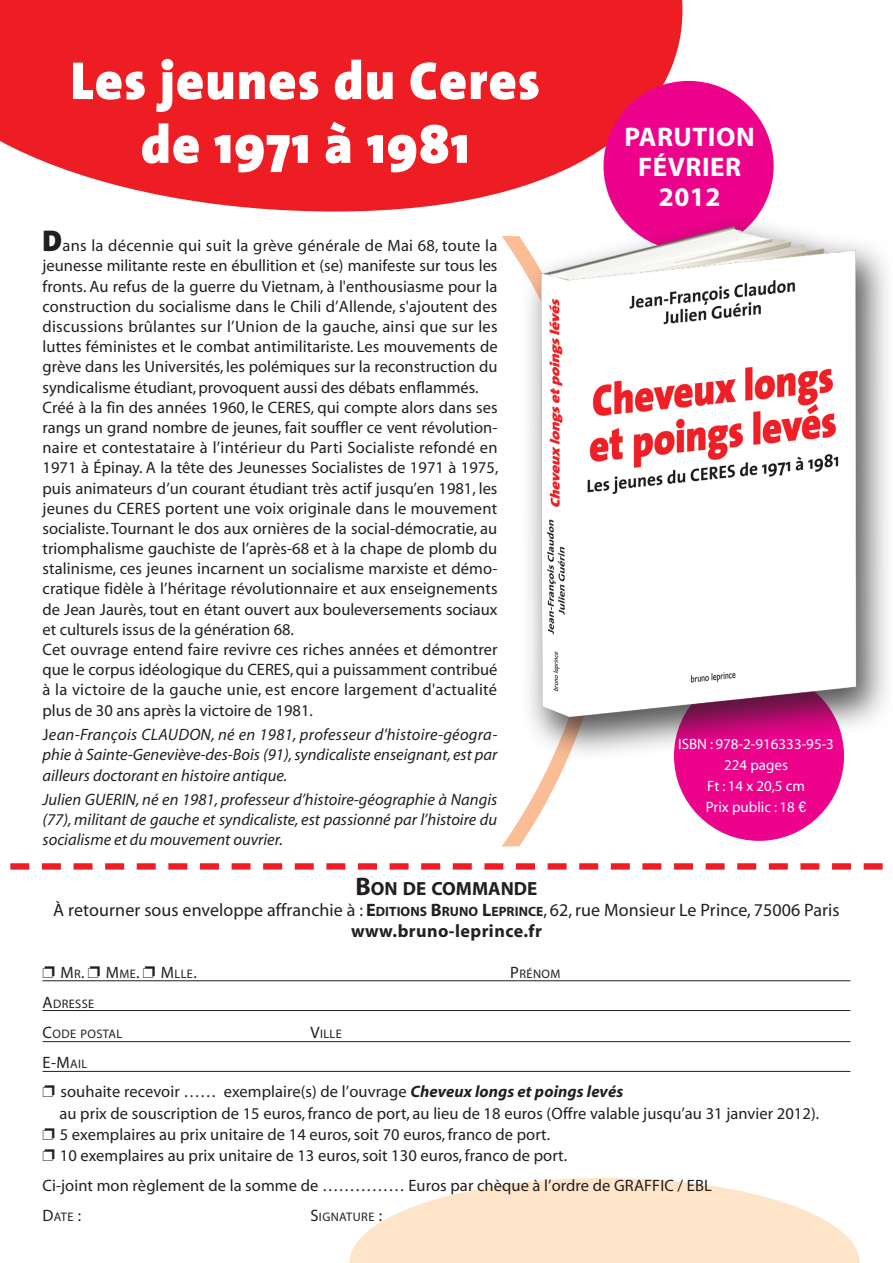
<style>
.page{position:relative;width:893px;height:1263px;background:#fff}
.page>*{position:absolute;margin:0;border:0;box-sizing:border-box;transform-origin:0 0}
.t1{font:900 expanded 675px "Helvetica Neue";color:#fabd96}
.t2{font:900 54px/63.8px "The Sans";letter-spacing:.02em;color:#fff;text-align:center}
.t3{font:700 27px/29.7px "Myriad";letter-spacing:.02em;color:#fff;text-align:center}
.t4{font:700 19.05px "Myriad";color:#231f20}
.t5{font:18px/21px "Myriad";letter-spacing:.005em;color:#231f20;text-align:center}
.t6{font:16.5px/20.2px "Myriad";letter-spacing:.005em;color:#231f20}
.t7{font:italic 16.5px/20.2px "Myriad";color:#231f20;text-align:justify}
.t8{font:16.5px "Myriad";color:#231f20}
.t9{font:15px/21.3px "Myriad";color:#fff;text-align:center}
.t10{font:12.3px "Myriad";letter-spacing:.035em;color:#231f20}
.s1{font-family:"The Sans";font-weight:900;font-size:30px}
.s2{font-style:normal}
.s3{font-family:"Euro Font"}
.s4{font-size:25.5px}
.s5{font-weight:700}
.s6{font-weight:700;font-size:13.5px}
.s7{font-size:12.3px}
.s8{font-size:16.5px}
.s9{font-style:inherit}
.s10{font-weight:700;font-style:italic}
</style>
<div class="page">
<svg style="left:0;top:0;width:682px;height:211px;background:#ef2d33"></svg>
<div style="left:603px;top:81px;width:171px;height:170px;background:#ed028c;border-radius:50%"></div>
<div style="left:674px;top:671px;width:170px;height:170px;background:#ed028c;border-radius:50%"></div>
<svg style="left:349px;top:1178px;width:511px;height:85px"></svg>
<img style="left:505px;top:190px;width:382px;height:593px">
<svg style="left:10px;top:863px;width:873px;height:7px"></svg>
<hr style="left:43px;top:980px;width:807px;height:1px;background:#231f20">
<hr style="left:43px;top:1010px;width:807px;height:1px;background:#231f20">
<hr style="left:43px;top:1041px;width:807px;height:1px;background:#231f20">
<hr style="left:43px;top:1071px;width:807px;height:1px;background:#231f20">
<h2 class="t2" style="left:70px;top:48px;width:471px">Les jeunes du Ceres de 1971 à 1981</h2>
<p class="t6" style="left:43px;top:236px;width:457px"><span class="s1">D</span>ans la décennie qui suit la grève générale de Mai 68, toute la jeunesse militante reste en ébullition et (se) manifeste sur tous les fronts. Au refus de la guerre du Vietnam, à l'enthousiasme pour la construction du socialisme dans le Chili d’Allende, s'ajoutent des discussions brûlantes sur l’Union de la gauche, ainsi que sur les luttes féministes et le combat antimilitariste. Les mouvements de grève dans les Universités, les polémiques sur la reconstruction du syndicalisme étudiant, provoquent aussi des débats enflammés.<br>Créé à la fin des années 1960, le CERES, qui compte alors dans ses rangs un grand nombre de jeunes, fait souffler ce vent révolution&shy;naire et contestataire à l’intérieur du Parti Socialiste refondé en 1971 à Épinay. A la tête des Jeunesses Socialistes de 1971 à 1975, puis animateurs d’un courant étudiant très actif jusqu’en 1981, les jeunes du CERES portent une voix originale dans le mouvement socialiste. Tournant le dos aux ornières de la social-démocratie, au triomphalisme gauchiste de l’après-68 et à la chape de plomb du stalinisme, ces jeunes incarnent un socialisme marxiste et démo&shy;cratique fidèle à l’héritage révolutionnaire et aux enseignements de Jean Jaurès, tout en étant ouvert aux bouleversements sociaux et culturels issus de la génération 68.<br>Cet ouvrage entend faire revivre ces riches années et démontrer que le corpus idéologique du CERES, qui a puissamment contribué à la victoire de la gauche unie, est encore largement d'actualité plus de 30 ans après la victoire de 1981.</p>
<p class="t7" style="left:43px;top:725px;width:456px"><span class="s2">J</span>ean-François CLAUDON, né en 1981, professeur d'histoire-géogra&shy;phie à Sainte-Geneviève-des-Bois (91), syndicaliste enseignant, est par ailleurs doctorant en histoire antique.</p>
<p class="t7" style="left:43px;top:790px;width:456px">Julien GUERIN, né en 1981, professeur d’histoire-géographie à Nangis (77), militant de gauche et syndicaliste, est passionné par l’histoire du socialisme et du mouvement ouvrier.</p>
<h1 class="t1" style="left:483px;top:86px;width:177px">)</h1>
<h3 class="t3" style="left:624px;top:123px;width:132px">PARUTION<br>FÉVRIER<br>2012</h3>
<p class="t9" style="left:678px;top:734px;width:157px">ISBN : 978-2-916333-95-3<br>224 pages<br>Ft : 14 x 20,5 cm<br>Prix public : 18 <span class="s3">e</span></p>
<p class="t4" style="left:355px;top:879px;width:183px"><span class="s4">B</span>ON DE COMMANDE</p>
<p class="t5" style="left:53px;top:900px;width:788px">À retourner sous enveloppe affranchie à : <span class="s5">E</span><span class="s6">DITIONS</span> <span class="s5">B</span><span class="s6">RUNO</span> <span class="s5">L</span><span class="s6">EPRINCE</span>, 62, rue Monsieur Le Prince, 75006 Paris <span class="s5">www.bruno-leprince.fr</span></p>
<p class="t8" style="left:61px;top:965px;width:26px">M<span class="s7">R</span>.</p>
<p class="t8" style="left:106px;top:965px;width:35px">M<span class="s7">ME</span>.</p>
<p class="t10" style="left:161px;top:968px;width:38px"><span class="s8">M</span>LLE<span class="s8">.</span></p>
<p class="t10" style="left:510px;top:968px;width:50px"><span class="s8">P</span>RÉNOM</p>
<p class="t10" style="left:43px;top:998px;width:53px"><span class="s8">A</span>DRESSE</p>
<p class="t10" style="left:43px;top:1028px;width:81px"><span class="s8">C</span>ODE POSTAL</p>
<p class="t10" style="left:310px;top:1028px;width:33px"><span class="s8">V</span>ILLE</p>
<p class="t6" style="left:61px;top:1048px;width:564px;line-height:29.7px;text-indent:-18px"><span class="s9">E-M</span><span class="s7">AIL<br></span>souhaite recevoir …… exemplaire(s) de l’ouvrage <span class="s10">Cheveux longs et poings levés</span></p>
<p class="t6" style="left:60px;top:1103px;width:761px;line-height:21.3px">au prix de souscription de 15 euros, franco de port, au lieu de 18 euros (Offre valable jusqu’au 31 janvier 2012).<br>5 exemplaires au prix unitaire de 14 euros, soit 70 euros, franco de port.<br>10 exemplaires au prix unitaire de 13 euros, soit 130 euros, franco de port.</p>
<p class="t6" style="left:43px;top:1176px;width:671px">Ci-joint mon règlement de la somme de …………… Euros par chèque à l’ordre de GRAFFIC / EBL</p>
<p class="t10" style="left:43px;top:1210px;width:40px"><span class="s8">D</span>ATE <span class="s8">:</span></p>
<p class="t10" style="left:310px;top:1210px;width:73px"><span class="s8">S</span>IGNATURE <span class="s8">:</span></p>
</div>
